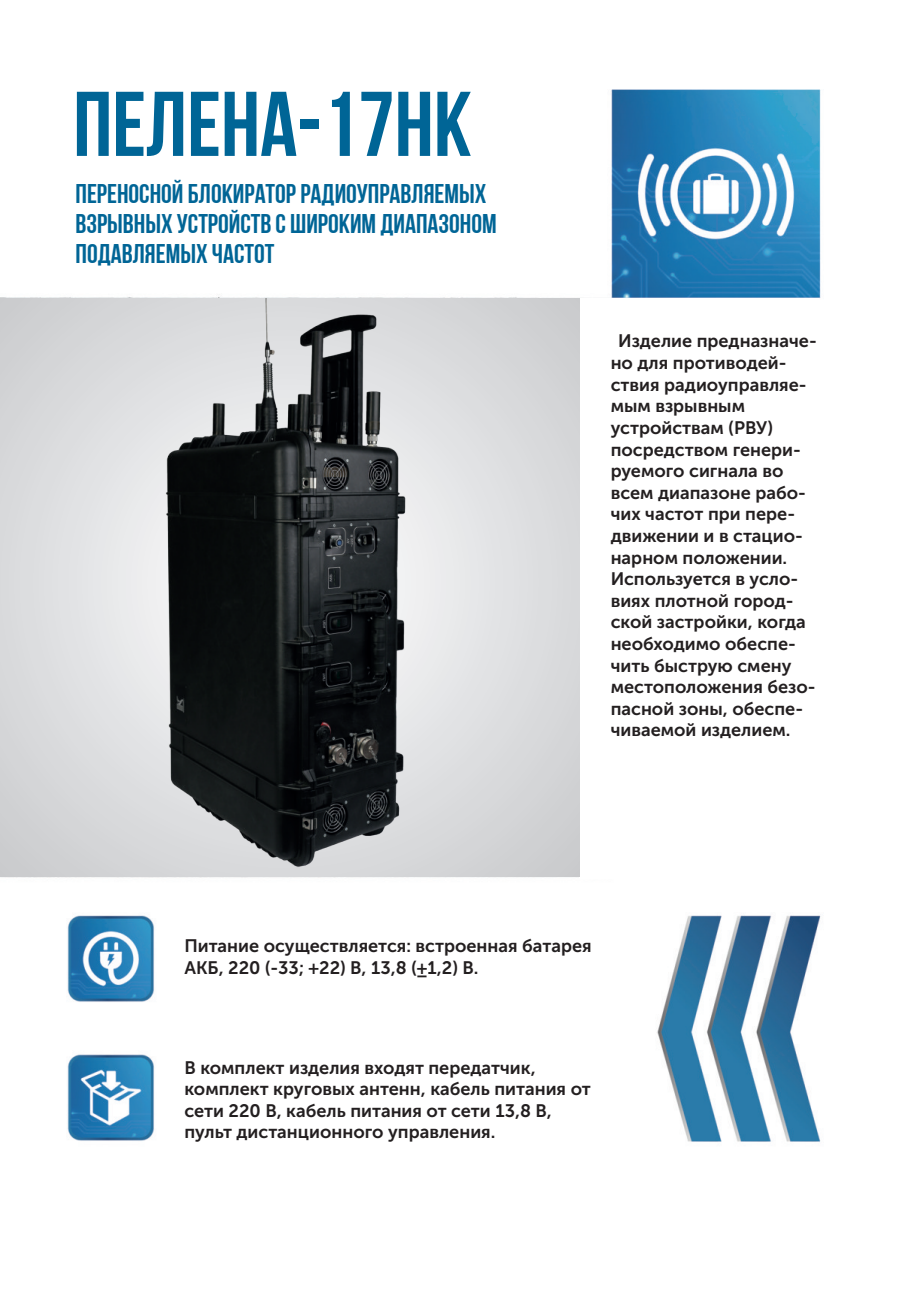
<style>
.page{position:relative;width:919px;height:1289px;background:#fff}
.page>*{position:absolute;margin:0;border:0;box-sizing:border-box;transform-origin:0 0}
.t1{font:700 91.65px "Bebas Neue";color:#006596}
.t2{font:700 27px/30px "Bebas Neue";color:#006596}
.t3{font:18px/21.6px "Museo Sans Cyrl 700";color:#231f20}
</style>
<div class="page">
<img style="left:0;top:89px;width:821px;height:1053px">
<div style="left:579px;top:298px;width:239px;height:580px;background:#fff"></div>
<svg style="left:0;top:298px;width:579px;height:579px;background:#d9dadc"></svg>
<img style="left:126px;top:298px;width:325px;height:579px">
<h1 class="t1" style="left:73px;top:74px;width:400px">ПЕЛЕНА-17НК</h1>
<h2 class="t2" style="left:75px;top:178px;width:423px">Переносной блокиратор радиоуправляемых взрывных устройств с широким диапазоном подавляемых частот</h2>
<p class="t3" style="left:611px;top:330px;width:208px;text-indent:8px">Изделие предназначе&shy;но для противодей&shy;ствия радиоуправляе&shy;мым взрывным устройствам (РВУ) посредством генери&shy;руемого сигнала во всем диапазоне рабо&shy;чих частот при пере&shy;движении и в стацио&shy;нарном положении.<br>Используется в усло&shy;виях плотной город&shy;ской застройки, когда необходимо обеспе&shy;чить быструю смену местоположения безо&shy;пасной зоны, обеспе&shy;чиваемой изделием.</p>
<p class="t3" style="left:184px;top:935px;width:409px">Питание осуществляется: встроенная батарея<br>АКБ, 220 (-33; +22) В, 13,8 (±1,2) В.</p>
<p class="t3" style="left:184px;top:1056px;width:408px">В комплект изделия входят передатчик, комплект круговых антенн, кабель питания от сети 220 В, кабель питания от сети 13,8 В, пульт дистанционного управления.</p>
</div>
